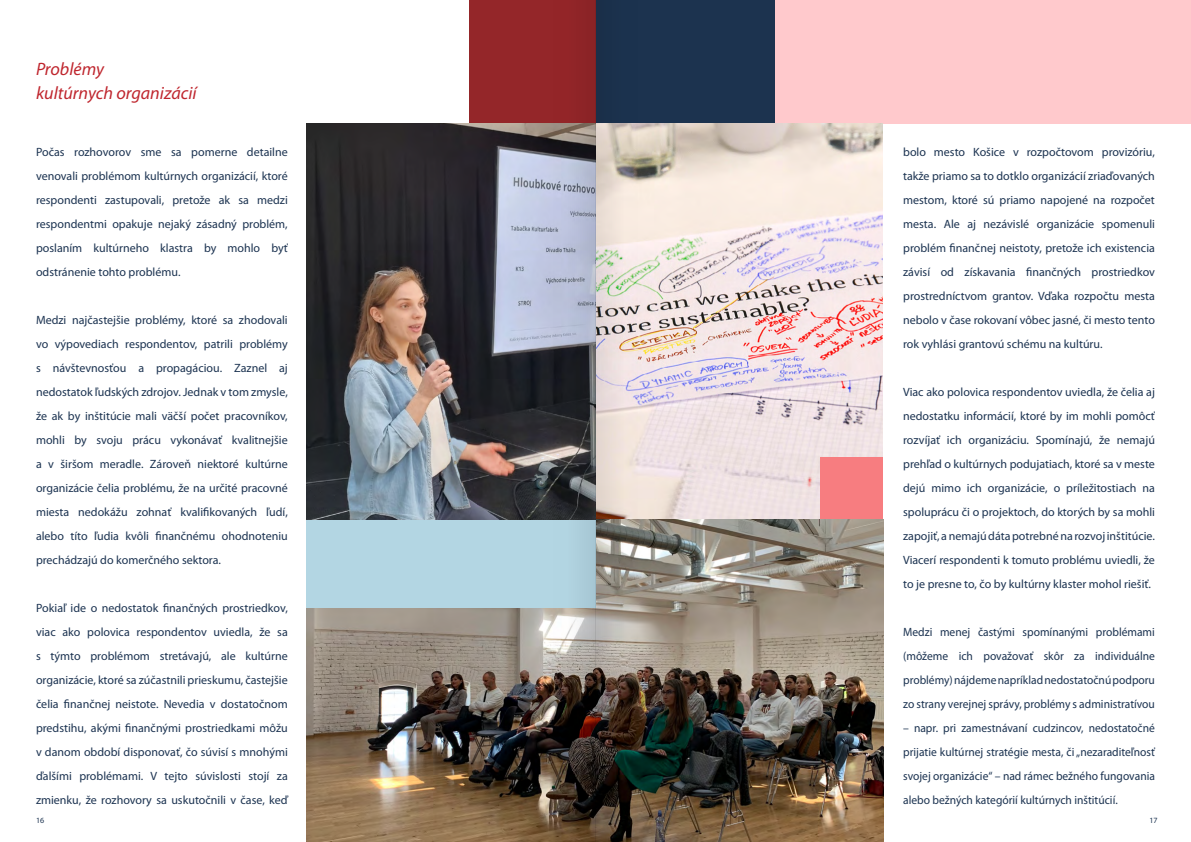
<style>
.page{position:relative;width:1191px;height:842px;background:#fff}
.page>*{position:absolute;margin:0;border:0;box-sizing:border-box;transform-origin:0 0}
.t1{font:italic 18px/23.2px "Myriad Pro";color:#bf262e}
.t2{font:12px/24px "Myriad Pro";color:#1c3351;text-align:justify}
.t3{font:12px/24px "Myriad Pro";color:#1c3351;text-align:justify;scale:.96 1}
.t4{font:8px "Myriad Pro";color:#1c3351}
</style>
<div class="page">
<div style="left:595px;top:0;width:596px;height:124px;background:#ffc9cc"></div>
<div style="left:469px;top:0;width:306px;height:124px;background:#1c334f"></div>
<img style="left:638px;top:124px;width:244px;height:395px">
<img style="left:306px;top:519px;width:577px;height:323px">
<div style="left:306px;top:519px;width:289px;height:89px;background:#b3d6e3"></div>
<div style="left:469px;top:0;width:126px;height:124px;background:#942629"></div>
<div style="left:820px;top:457px;width:63px;height:62px;background:#f77d80"></div>
<img style="left:306px;top:124px;width:247px;height:395px">
<img style="left:595px;top:0;width:43px;height:842px">
<svg style="left:553px;top:0;width:42px;height:842px"></svg>
<h1 class="t1" style="left:36px;top:58px;width:162px">Problémy<br>kultúrnych organizácií</h1>
<p class="t2" style="left:36px;top:140px;width:253px">Počas rozhovorov sme sa pomerne detailne venovali problémom kultúrnych organizácií, ktoré respondenti zastupovali, pretože ak sa medzi respondentmi opakuje nejaký zásadný problém, poslaním kultúrneho klastra by mohlo byť odstránenie tohto problému.</p>
<p class="t2" style="left:36px;top:308px;width:253px">Medzi najčastejšie problémy, ktoré sa zhodovali vo výpovediach respondentov, patrili problémy s návštevnosťou a propagáciou. Zaznel aj nedostatok ľudských zdrojov. Jednak v tom zmysle, že ak by inštitúcie mali väčší počet pracovníkov, mohli by svoju prácu vykonávať kvalitnejšie a v širšom meradle. Zároveň niektoré kultúrne organizácie čelia problému, že na určité pracovné miesta nedokážu zohnať kvalifikovaných ľudí, alebo títo ľudia kvôli finančnému ohodnoteniu prechádzajú do komerčného sektora.</p>
<p class="t2" style="left:36px;top:596px;width:253px">Pokiaľ ide o nedostatok finančných prostriedkov, viac ako polovica respondentov uviedla, že sa s týmto problémom stretávajú, ale kultúrne organizácie, ktoré sa zúčastnili prieskumu, častejšie čelia finančnej neistote. Nevedia v dostatočnom predstihu, akými finančnými prostriedkami môžu v danom období disponovať, čo súvisí s mnohými ďalšími problémami. V tejto súvislosti stojí za zmienku, že rozhovory sa uskutočnili v čase, keď</p>
<p class="t2" style="left:903px;top:140px;width:253px">bolo mesto Košice v rozpočtovom provizóriu, takže priamo sa to dotklo organizácií zriaďovaných mestom, ktoré sú priamo napojené na rozpočet mesta. Ale aj nezávislé organizácie spomenuli problém finančnej neistoty, pretože ich existencia závisí od získavania finančných prostriedkov prostredníctvom grantov. Vďaka rozpočtu mesta nebolo v čase rokovaní vôbec jasné, či mesto tento rok vyhlási grantovú schému na kultúru.</p>
<p class="t2" style="left:903px;top:380px;width:253px">Viac ako polovica respondentov uviedla, že čelia aj nedostatku informácií, ktoré by im mohli pomôcť rozvíjať ich organizáciu. Spomínajú, že nemajú prehľad o kultúrnych podujatiach, ktoré sa v meste dejú mimo ich organizácie, o príležitostiach na spoluprácu či o projektoch, do ktorých by sa mohli zapojiť, a nemajú dáta potrebné na rozvoj inštitúcie.<br>Viacerí respondenti k tomuto problému uviedli, že to je presne to, čo by kultúrny klaster mohol riešiť.</p>
<p class="t3" style="left:903px;top:620px;width:264px">Medzi menej častými spomínanými problémami (môžeme ich považovať skôr za individuálne problémy) nájdeme napríklad nedostatočnú podporu zo strany verejnej správy, problémy s administratívou</p>
<p class="t3" style="left:903px;top:716px;width:264px">– napr. pri zamestnávaní cudzincov, nedostatočné prijatie kultúrnej stratégie mesta, či „nezaraditeľnosť svojej organizácie“ – nad rámec bežného fungovania alebo bežných kategórií kultúrnych inštitúcií.</p>
<p class="t4" style="left:36px;top:816px;width:10px">16</p>
<p class="t4" style="left:1149px;top:816px;width:10px">17</p>
</div>
